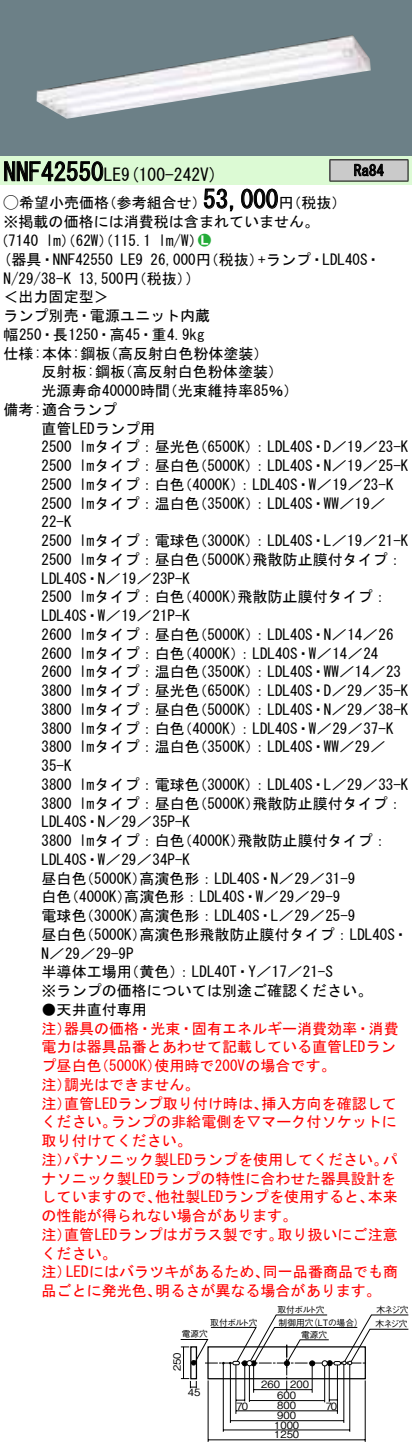
<style>
.page{position:relative;width:412px;height:1449px;background:#fff}
.page>*{position:absolute;margin:0;border:0;box-sizing:border-box;transform-origin:0 0}
.t1{font:25px "MS Gothic";color:#000}
.t2{font:17.5px "MS Gothic";color:#000}
.t3{font:15px/18.8px "MS Gothic";color:#000}
.t4{font:15px/18.8px "MS Gothic";color:#f00}
.t5{font:15px "Ford Classification 1";color:#23ac38}
.t6{font:10px/20.5px "Gothic BBB Pro Medium 90 pv RKSJ H";color:#000}
.t7{font:8.75px "Gothic BBB Pro Medium 90 pv RKSJ H";letter-spacing:-.05em;color:#000}
.s1{font-family:"Ford Classification 1"}
.s2{color:#fff}
</style>
<div class="page">
<div style="left:0;top:0;width:411px;height:156px;background:#6c8087"></div>
<img style="left:36px;top:35px;width:334px;height:84px">
<div style="left:0;top:156px;width:411px;height:28px;background:#dcfad4"></div>
<svg style="left:4px;top:161px;width:99px;height:20px"></svg>
<svg style="left:203px;top:188px;width:30px;height:24px"></svg>
<svg style="left:241px;top:188px;width:36px;height:21px"></svg>
<div style="left:329px;top:160px;width:78px;height:21px;background:#cacaca"></div>
<hr style="left:329px;top:159px;width:78px;height:1px;background:#000">
<svg style="left:329px;top:160px;width:1px;height:21px"></svg>
<svg style="left:407px;top:160px;width:1px;height:21px"></svg>
<hr style="left:329px;top:181px;width:78px;height:1px;background:#000">
<svg style="left:354px;top:164px;width:29px;height:12px"></svg>
<svg style="left:180px;top:1314px;width:227px;height:128px"></svg>
<svg style="left:205px;top:1327px;width:161px;height:65px"></svg>
<h1 class="t1" style="left:4px;top:159px;width:102px">NNF42550</h1>
<p class="t2" style="left:104px;top:166px;width:115px">LE (9 100-242 (V</p>
<h1 class="t1" style="left:203px;top:187px;width:76px">53,000</h1>
<p class="t3" style="left:4px;top:194px;width:317px"><span class="s1">A</span>希望小売価格<br>※掲載の価格には消費税は含まれていません。</p>
<p class="t5" style="left:198px;top:233px;width:14px">2<span class="s2">7</span></p>
<p class="t3" style="left:102px;top:194px;width:106px">（参考組合せ）</p>
<p class="t3" style="left:278px;top:194px;width:69px">（円税抜(</p>
<p class="t3" style="left:158px;top:231px;width:46px">l m (W/</p>
<p class="t3" style="left:-7px;top:231px;width:47px">（7140</p>
<p class="t3" style="left:46px;top:231px;width:107px">lm）（62 ）（W 115.1</p>
<p class="t3" style="left:353px;top:161px;width:31px">Ra84</p>
<p class="t3" style="left:4px;top:250px;width:111px">(器具・NNF42550</p>
<p class="t3" style="left:120px;top:250px;width:24px">LE9</p>
<p class="t3" style="left:258px;top:250px;width:124px">+ランプ・LDL40 ・S</p>
<p class="t3" style="left:150px;top:250px;width:114px">26,000 （円税抜）</p>
<p class="t3" style="left:4px;top:269px;width:69px">N/29/38-K</p>
<p class="t3" style="left:4px;top:288px;width:106px">＜出力固定型&lt;</p>
<p class="t3" style="left:4px;top:306px;width:208px">ランプ別売・電源ユニット内蔵</p>
<p class="t3" style="left:4px;top:325px;width:202px">幅250・長1250・高45・重4.9kg</p>
<p class="t3" style="left:103px;top:344px;width:167px">（高反射白色粉体塗装(</p>
<p class="t3" style="left:79px;top:269px;width:114px">13,500 （円税抜(</p>
<p class="t3" style="left:186px;top:269px;width:9px">(</p>
<p class="t3" style="left:4px;top:344px;width:108px">仕様:本体:鋼板</p>
<p class="t3" style="left:117px;top:363px;width:167px">（高反射白色粉体塗装(</p>
<p class="t3" style="left:42px;top:363px;width:85px">反射板:鋼板</p>
<p class="t3" style="left:4px;top:381px;width:168px;text-indent:38px">光源寿命40000時間備考:適合ランプ</p>
<p class="t3" style="left:42px;top:419px;width:115px">直管LEDランプ用</p>
<p class="t3" style="left:162px;top:381px;width:137px">（光束維持率85％(</p>
<p class="t3" style="left:42px;top:438px;width:31px">2500</p>
<p class="t3" style="left:79px;top:438px;width:122px">lmタイプ：昼光色</p>
<p class="t3" style="left:192px;top:438px;width:217px">（6500 ：）K LDL40 ・S D／19／23-K</p>
<p class="t3" style="left:42px;top:456px;width:31px">2500</p>
<p class="t3" style="left:79px;top:456px;width:122px">lmタイプ：昼白色</p>
<p class="t3" style="left:192px;top:456px;width:217px">（5000 ：）K LDL40 ・S N／19／25-K</p>
<p class="t3" style="left:42px;top:475px;width:31px">2500</p>
<p class="t3" style="left:79px;top:475px;width:107px">lmタイプ：白色</p>
<p class="t3" style="left:177px;top:475px;width:217px">（4000 ：）K LDL40 ・S W／19／23-K</p>
<p class="t3" style="left:42px;top:494px;width:31px">2500<br>22-K</p>
<p class="t3" style="left:79px;top:494px;width:122px">lmタイプ：温白色</p>
<p class="t3" style="left:192px;top:494px;width:194px">（3500 ：）K LDL40 ・S WW／19／</p>
<p class="t3" style="left:42px;top:531px;width:31px">2500</p>
<p class="t3" style="left:79px;top:531px;width:122px">lmタイプ：電球色</p>
<p class="t3" style="left:192px;top:531px;width:217px">（3000 ：）K LDL40 ・S L／19／21-K</p>
<p class="t3" style="left:79px;top:550px;width:122px">lmタイプ：昼白色</p>
<p class="t3" style="left:252px;top:550px;width:151px">飛散防止膜付タイプ：</p>
<p class="t3" style="left:192px;top:550px;width:69px">（5000 ）K</p>
<p class="t3" style="left:42px;top:550px;width:150px">2500<br>LDL40 ・S N／19／23 K-P</p>
<p class="t3" style="left:79px;top:588px;width:107px">lmタイプ：白色</p>
<p class="t3" style="left:237px;top:588px;width:151px">飛散防止膜付タイプ：</p>
<p class="t3" style="left:177px;top:588px;width:69px">（4000 ）K</p>
<p class="t3" style="left:42px;top:588px;width:150px">2500<br>LDL40 ・S W／19／21 K-P</p>
<p class="t3" style="left:42px;top:625px;width:31px">2600</p>
<p class="t3" style="left:79px;top:625px;width:122px">lmタイプ：昼白色</p>
<p class="t3" style="left:192px;top:625px;width:202px">（5000 ：）K LDL40 ・S N／14／26</p>
<p class="t3" style="left:42px;top:644px;width:31px">2600</p>
<p class="t3" style="left:79px;top:644px;width:107px">lmタイプ：白色</p>
<p class="t3" style="left:177px;top:644px;width:202px">（4000 ：）K LDL40 ・S W／14／24</p>
<p class="t3" style="left:42px;top:663px;width:31px">2600</p>
<p class="t3" style="left:79px;top:663px;width:122px">lmタイプ：温白色</p>
<p class="t3" style="left:192px;top:663px;width:210px">（3500 ：）K LDL40 ・S WW／14／23</p>
<p class="t3" style="left:42px;top:681px;width:31px">3800</p>
<p class="t3" style="left:79px;top:681px;width:122px">lmタイプ：昼光色</p>
<p class="t3" style="left:192px;top:681px;width:217px">（6500 ：）K LDL40 ・S D／29／35-K</p>
<p class="t3" style="left:42px;top:700px;width:31px">3800</p>
<p class="t3" style="left:79px;top:700px;width:122px">lmタイプ：昼白色</p>
<p class="t3" style="left:192px;top:700px;width:217px">（5000 ：）K LDL40 ・S N／29／38-K</p>
<p class="t3" style="left:42px;top:719px;width:31px">3800</p>
<p class="t3" style="left:79px;top:719px;width:107px">lmタイプ：白色</p>
<p class="t3" style="left:177px;top:719px;width:217px">（4000 ：）K LDL40 ・S W／29／37-K</p>
<p class="t3" style="left:42px;top:738px;width:31px">3800<br>35-K</p>
<p class="t3" style="left:79px;top:738px;width:122px">lmタイプ：温白色</p>
<p class="t3" style="left:192px;top:738px;width:194px">（3500 ：）K LDL40 ・S WW／29／</p>
<p class="t3" style="left:42px;top:775px;width:31px">3800</p>
<p class="t3" style="left:79px;top:775px;width:122px">lmタイプ：電球色</p>
<p class="t3" style="left:192px;top:775px;width:217px">（3000 ：）K LDL40 ・S L／29／33-K</p>
<p class="t3" style="left:79px;top:794px;width:122px">lmタイプ：昼白色</p>
<p class="t3" style="left:252px;top:794px;width:151px">飛散防止膜付タイプ：</p>
<p class="t3" style="left:192px;top:794px;width:69px">（5000 ）K</p>
<p class="t3" style="left:42px;top:794px;width:150px">3800<br>LDL40 ・S N／29／35 K-P</p>
<p class="t3" style="left:79px;top:831px;width:107px">lmタイプ：白色</p>
<p class="t3" style="left:237px;top:831px;width:151px">飛散防止膜付タイプ：</p>
<p class="t3" style="left:177px;top:831px;width:69px">（4000 ）K</p>
<p class="t3" style="left:42px;top:831px;width:31px">3800</p>
<p class="t3" style="left:42px;top:850px;width:150px">LDL40 ・S W／29／34 K-P</p>
<p class="t3" style="left:139px;top:869px;width:217px">高演色形：LDL40 ・S N／29／31-9</p>
<p class="t3" style="left:42px;top:869px;width:46px">昼白色</p>
<p class="t3" style="left:79px;top:869px;width:69px">（5000 ）K</p>
<p class="t3" style="left:124px;top:888px;width:217px">高演色形：LDL40 ・S W／29／29-9</p>
<p class="t3" style="left:42px;top:888px;width:31px">白色</p>
<p class="t3" style="left:64px;top:888px;width:69px">（4000 ）K</p>
<p class="t3" style="left:139px;top:906px;width:217px">高演色形：LDL40 ・S L／29／25-9</p>
<p class="t3" style="left:42px;top:906px;width:46px">電球色</p>
<p class="t3" style="left:79px;top:906px;width:69px">（3000 ）K</p>
<p class="t3" style="left:139px;top:925px;width:270px">高演色形飛散防止膜付タイプ：LDL40 ・S</p>
<p class="t3" style="left:42px;top:925px;width:46px">昼白色</p>
<p class="t3" style="left:42px;top:944px;width:93px">N／29／29-9P</p>
<p class="t3" style="left:79px;top:925px;width:69px">（5000 ）K</p>
<p class="t3" style="left:42px;top:963px;width:331px">半導体工場用<br>※ランプの価格については別途ご確認ください。</p>
<p class="t3" style="left:42px;top:1000px;width:106px">●天井直付専用</p>
<p class="t4" style="left:64px;top:1019px;width:335px">器具の価格・光束・固有エネルギー消費効率・消費</p>
<p class="t3" style="left:124px;top:963px;width:210px">（黄色：） LDL40 ・T Y／17／21-S</p>
<p class="t4" style="left:42px;top:1019px;width:31px">注）</p>
<p class="t4" style="left:42px;top:1038px;width:355px">電力は器具品番とあわせて記載している直管LEDラン</p>
<p class="t4" style="left:154px;top:1056px;width:182px">使用時で200Vの場合です。</p>
<p class="t4" style="left:64px;top:1056px;width:136px;text-indent:-22px">プ昼白色<br>調光はできません。</p>
<p class="t4" style="left:94px;top:1056px;width:69px">（5000 ）K</p>
<p class="t4" style="left:42px;top:1075px;width:31px">注）</p>
<p class="t4" style="left:64px;top:1094px;width:205px">直管LEDランプ取り付け時は、</p>
<p class="t4" style="left:261px;top:1094px;width:136px">挿入方向を確認して</p>
<p class="t4" style="left:42px;top:1094px;width:31px">注）</p>
<p class="t4" style="left:111px;top:1113px;width:286px">ランプの非給電側を▽マーク付ソケットに</p>
<p class="t4" style="left:42px;top:1113px;width:151px">ください。<br>取り付けてください。</p>
<p class="t4" style="left:64px;top:1150px;width:325px">パナソニック製LEDランプを使用してください。</p>
<p class="t4" style="left:382px;top:1150px;width:16px">パ</p>
<p class="t4" style="left:42px;top:1150px;width:31px">注）</p>
<p class="t4" style="left:42px;top:1169px;width:355px">ナソニック製LEDランプの特性に合わせた器具設計を</p>
<p class="t4" style="left:367px;top:1188px;width:31px">本来</p>
<p class="t4" style="left:155px;top:1188px;width:220px">他社製LEDランプを使用すると、</p>
<p class="t4" style="left:42px;top:1188px;width:121px">していますので、</p>
<p class="t4" style="left:42px;top:1206px;width:256px">の性能が得られない場合があります。</p>
<p class="t4" style="left:277px;top:1225px;width:122px">取り扱いにご注意</p>
<p class="t4" style="left:64px;top:1225px;width:220px">直管LEDランプはガラス製です。</p>
<p class="t4" style="left:42px;top:1225px;width:76px">注）<br>ください。</p>
<p class="t4" style="left:66px;top:1263px;width:204px">LEDにはバラツキがあるため、</p>
<p class="t4" style="left:262px;top:1263px;width:136px">同一品番商品でも商</p>
<p class="t4" style="left:42px;top:1263px;width:31px">注）</p>
<p class="t4" style="left:42px;top:1281px;width:121px">品ごとに発光色、</p>
<p class="t4" style="left:155px;top:1281px;width:227px">明るさが異なる場合があります。</p>
<p class="t7" style="left:210px;top:1315px;width:49px">取付ボルト穴</p>
<p class="t7" style="left:181px;top:1327px;width:28px">電源穴</p>
<p class="t6" style="left:165px;top:1371px;width:20px;rotate:-90deg">250</p>
<p class="t7" style="left:277px;top:1303px;width:49px">取付ボルト穴</p>
<p class="t7" style="left:308px;top:1315px;width:55px">（LTの場合(</p>
<p class="t7" style="left:278px;top:1315px;width:36px">制御用穴</p>
<p class="t7" style="left:300px;top:1327px;width:28px">電源穴</p>
<p class="t6" style="left:187px;top:1381px;width:14px">45</p>
<p class="t6" style="left:236px;top:1394px;width:13px">70</p>
<p class="t6" style="left:277px;top:1373px;width:20px;text-indent:-16px">260<br>800</p>
<p class="t6" style="left:290px;top:1373px;width:20px">200</p>
<p class="t6" style="left:277px;top:1384px;width:20px">600<br>900</p>
<p class="t6" style="left:273px;top:1419px;width:27px;line-height:10px">1000<br>1250</p>
<p class="t6" style="left:325px;top:1394px;width:13px">70</p>
<p class="t7" style="left:376px;top:1303px;width:33px">木ネジ穴</p>
<p class="t7" style="left:375px;top:1317px;width:33px">木ネジ穴</p>
</div>
